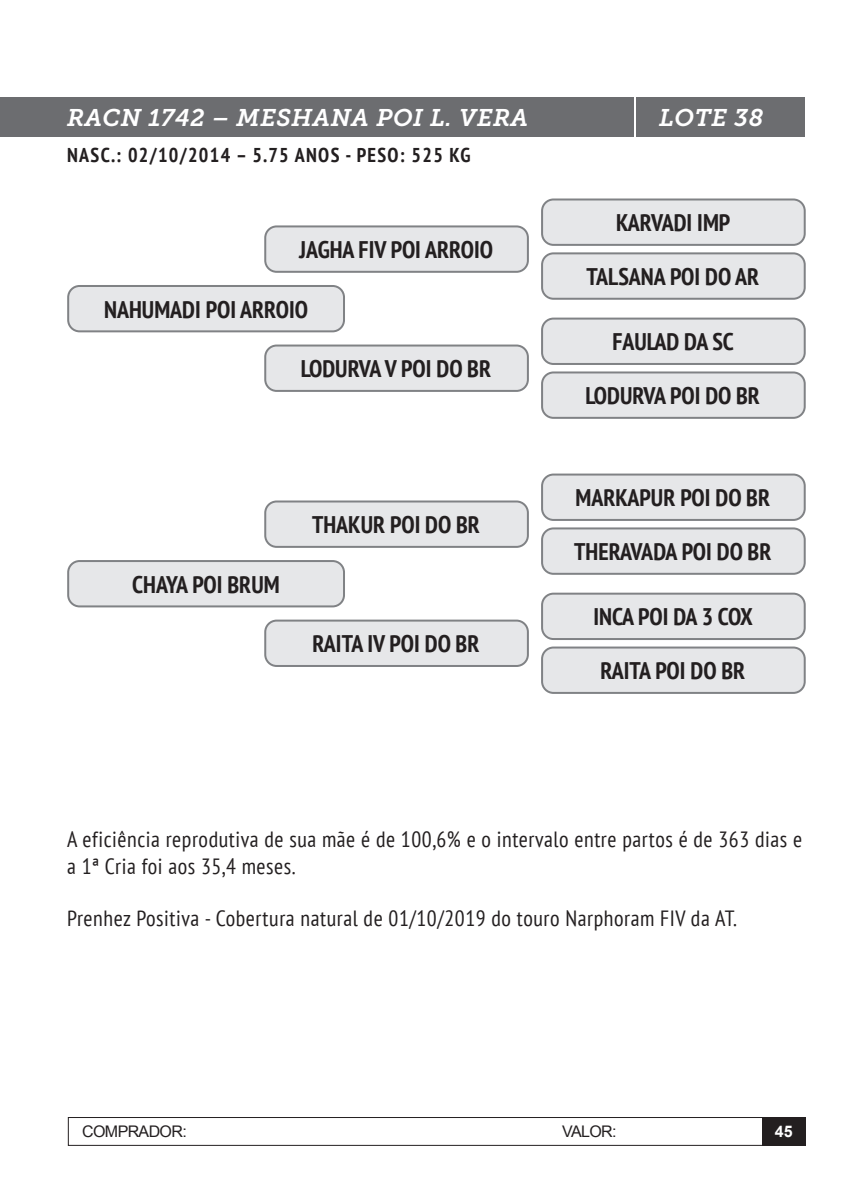
<style>
.page{position:relative;width:851px;height:1191px;background:#fff}
.page>*{position:absolute;margin:0;border:0;box-sizing:border-box;transform-origin:0 0}
.t1{font:700 condensed 24px "PT Sans";color:#231f20}
.t2{font:italic 24px "Museo Slab 700";letter-spacing:.025em;color:#fff}
.t3{font:condensed 22px/26.4px "PT Sans";letter-spacing:.025em;color:#231f20}
.t4{font:700 condensed 20px "PT Sans";letter-spacing:.065em;color:#231f20}
.t5{font:16px "Arial";letter-spacing:-.04em;color:#231f20}
.t6{font:700 16px "Arial";color:#fff}
</style>
<div class="page">
<div style="left:68px;top:1117px;width:737px;height:28px;border:1px solid #231f20"></div>
<div style="left:762px;top:1117px;width:43px;height:28px;background:#231f20"></div>
<div style="left:636px;top:97px;width:168px;height:40px;background:#6c6d70"></div>
<div style="left:0;top:97px;width:12px;height:40px;background:#6c6d70"></div>
<div style="left:5px;top:97px;width:628px;height:40px;background:#6c6d70"></div>
<div style="left:68px;top:286px;width:276px;height:45px;background:#e6e7e9;border-radius:11px"></div>
<div style="left:67px;top:285px;width:278px;height:47px;border:2px solid #808285;border-radius:11px"></div>
<div style="left:68px;top:561px;width:276px;height:45px;background:#e6e7e9;border-radius:11px"></div>
<div style="left:67px;top:560px;width:278px;height:47px;border:2px solid #808285;border-radius:11px"></div>
<div style="left:265px;top:226px;width:263px;height:46px;background:#e6e7e9;border-radius:11px"></div>
<div style="left:264px;top:225px;width:265px;height:48px;border:2px solid #808285;border-radius:11px"></div>
<div style="left:265px;top:501px;width:263px;height:46px;background:#e6e7e9;border-radius:11px"></div>
<div style="left:264px;top:500px;width:265px;height:48px;border:2px solid #808285;border-radius:11px"></div>
<div style="left:542px;top:199px;width:262px;height:46px;background:#e6e7e9;border-radius:11px"></div>
<div style="left:541px;top:198px;width:264px;height:48px;border:2px solid #808285;border-radius:11px"></div>
<div style="left:542px;top:474px;width:262px;height:46px;background:#e6e7e9;border-radius:11px"></div>
<div style="left:541px;top:473px;width:264px;height:48px;border:2px solid #808285;border-radius:11px"></div>
<div style="left:542px;top:318px;width:262px;height:46px;background:#e6e7e9;border-radius:11px"></div>
<div style="left:541px;top:317px;width:264px;height:48px;border:2px solid #808285;border-radius:11px"></div>
<div style="left:542px;top:593px;width:262px;height:46px;background:#e6e7e9;border-radius:11px"></div>
<div style="left:541px;top:592px;width:264px;height:48px;border:2px solid #808285;border-radius:11px"></div>
<div style="left:542px;top:253px;width:262px;height:46px;background:#e6e7e9;border-radius:11px"></div>
<div style="left:541px;top:252px;width:264px;height:48px;border:2px solid #808285;border-radius:11px"></div>
<div style="left:542px;top:528px;width:262px;height:46px;background:#e6e7e9;border-radius:11px"></div>
<div style="left:541px;top:527px;width:264px;height:48px;border:2px solid #808285;border-radius:11px"></div>
<div style="left:542px;top:372px;width:262px;height:46px;background:#e6e7e9;border-radius:11px"></div>
<div style="left:541px;top:371px;width:264px;height:48px;border:2px solid #808285;border-radius:11px"></div>
<div style="left:542px;top:647px;width:262px;height:46px;background:#e6e7e9;border-radius:11px"></div>
<div style="left:541px;top:646px;width:264px;height:48px;border:2px solid #808285;border-radius:11px"></div>
<div style="left:265px;top:345px;width:263px;height:46px;background:#e6e7e9;border-radius:11px"></div>
<div style="left:264px;top:344px;width:265px;height:48px;border:2px solid #808285;border-radius:11px"></div>
<div style="left:265px;top:620px;width:263px;height:46px;background:#e6e7e9;border-radius:11px"></div>
<div style="left:264px;top:619px;width:265px;height:48px;border:2px solid #808285;border-radius:11px"></div>
<p class="t2" style="left:67px;top:104px;width:462px">RACN 1742 – MESHANA POI L. VERA</p>
<p class="t2" style="left:659px;top:104px;width:106px">LOTE 38</p>
<p class="t4" style="left:67px;top:141px;width:404px">NASC.: 02/10/2014 – 5.75 ANOS - PESO: 525 KG</p>
<p class="t1" style="left:299px;top:234px;width:195px">JAGHA FIV POI ARROIO</p>
<p class="t1" style="left:104px;top:293px;width:205px">NAHUMADI POI ARROIO</p>
<p class="t1" style="left:301px;top:353px;width:192px">LODURVA V POI DO BR</p>
<p class="t1" style="left:132px;top:568px;width:149px">CHAYA POI BRUM</p>
<p class="t1" style="left:312px;top:509px;width:169px">THAKUR POI DO BR</p>
<p class="t1" style="left:312px;top:628px;width:168px">RAITA IV POI DO BR</p>
<p class="t1" style="left:616px;top:207px;width:116px">KARVADI IMP</p>
<p class="t1" style="left:586px;top:261px;width:174px">TALSANA POI DO AR</p>
<p class="t1" style="left:612px;top:326px;width:123px">FAULAD DA SC</p>
<p class="t1" style="left:585px;top:380px;width:176px">LODURVA POI DO BR</p>
<p class="t1" style="left:575px;top:482px;width:196px">MARKAPUR POI DO BR</p>
<p class="t1" style="left:574px;top:536px;width:199px">THERAVADA POI DO BR</p>
<p class="t1" style="left:593px;top:601px;width:161px">INCA POI DA 3 COX</p>
<p class="t1" style="left:600px;top:655px;width:146px">RAITA POI DO BR</p>
<p class="t3" style="left:67px;top:825px;width:736px">A eficiência reprodutiva de sua mãe é de 100,6% e o intervalo entre partos é de 363 dias e a 1ª Cria foi aos 35,4 meses.</p>
<p class="t3" style="left:67px;top:905px;width:671px">Prenhez Positiva - Cobertura natural de 01/10/2019 do touro Narphoram FIV da AT.</p>
<p class="t5" style="left:82px;top:1121px;width:106px">COMPRADOR:</p>
<p class="t5" style="left:562px;top:1121px;width:56px">VALOR:</p>
<p class="t6" style="left:774px;top:1121px;width:19px">45</p>
</div>
